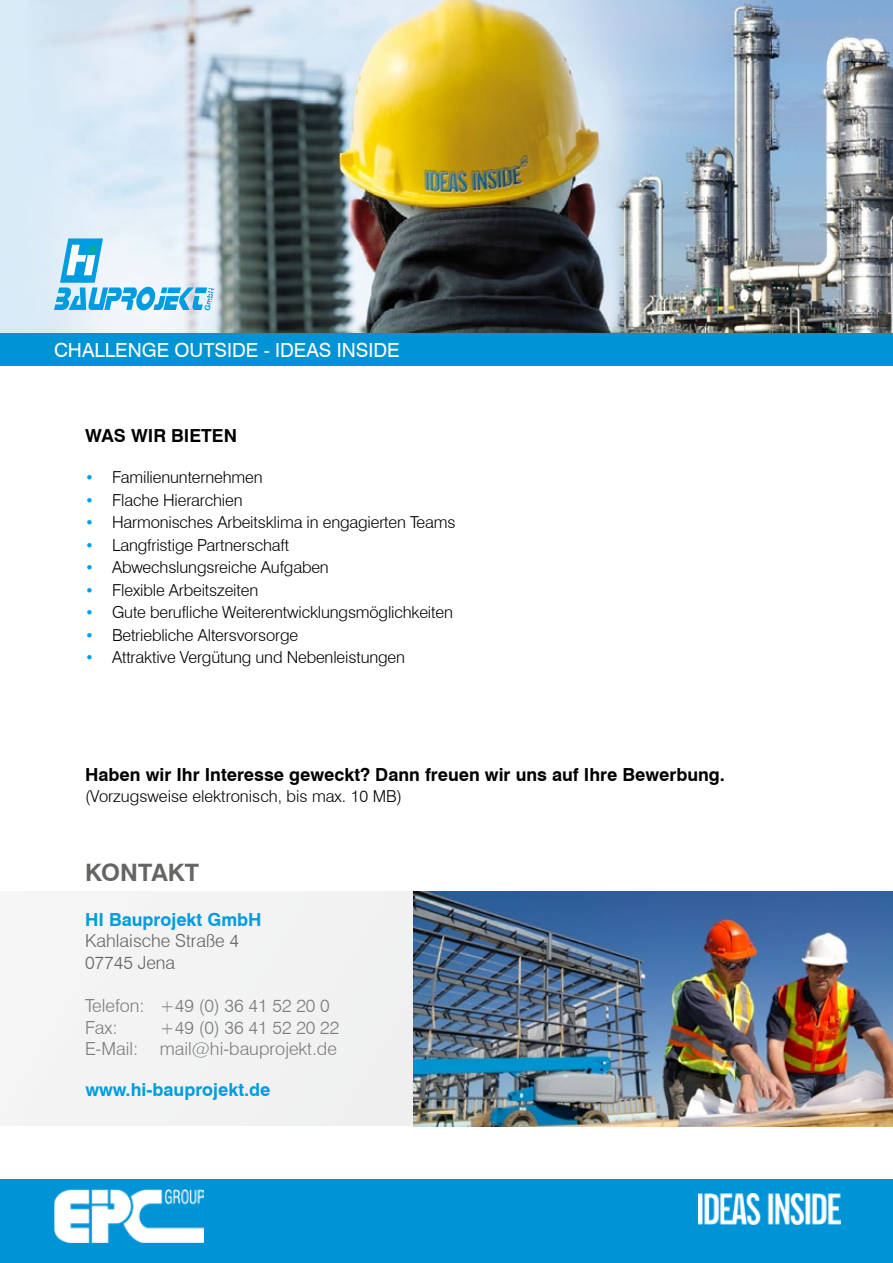
<style>
.page{position:relative;width:893px;height:1263px;background:#fff}
.page>*{position:absolute;margin:0;border:0;box-sizing:border-box;transform-origin:0 0}
.t1{font:700 24px "Swiss 721 BT";color:#656563}
.t2{font:19.5px "Swiss 721 BT";color:#fff}
.t3{font:700 18px "Swiss 721 BT";color:#000}
.t4{font:300 18px/21.6px "Swiss 721 BT";color:#7c7b7b}
.t5{font:700 18px "Swiss 721 BT";color:#009ce1}
.t6{font:300 18px/21.6px "Swiss 721 BT";color:#646363}
.t7{font:300 16.5px "Swiss 721 BT";letter-spacing:-.01em;color:#000}
.s1{font-size:15px;color:#009ce1}
</style>
<div class="page">
<div style="left:0;top:1179px;width:893px;height:84px;background:#0094d6"></div>
<div style="left:0;top:222px;width:893px;height:144px;background:#0094d6"></div>
<div style="left:0;top:891px;width:893px;height:234px;background:#f3f3f3"></div>
<img style="left:413px;top:891px;width:480px;height:235px">
<img style="left:0;top:0;width:893px;height:333px">
<img style="left:699px;top:1194px;width:141px;height:31px">
<svg style="left:54px;top:238px;width:160px;height:72px"></svg>
<img style="left:54px;top:1189px;width:149px;height:53px">
<p class="t2" style="left:54px;top:338px;width:347px">CHALLENGE OUTSIDE - IDEAS INSIDE</p>
<p class="t3" style="left:85px;top:425px;width:154px">WAS WIR BIETEN</p>
<p class="t7" style="left:85px;top:467px;width:179px"><span class="s1">•</span> Familienunternehmen</p>
<p class="t7" style="left:85px;top:490px;width:159px"><span class="s1">•</span> Flache Hierarchien</p>
<p class="t7" style="left:85px;top:512px;width:372px"><span class="s1">•</span> Harmonisches Arbeitsklima in engagierten Teams</p>
<p class="t7" style="left:85px;top:535px;width:206px"><span class="s1">•</span> Langfristige Partnerschaft</p>
<p class="t7" style="left:85px;top:557px;width:245px"><span class="s1">•</span> Abwechslungsreiche Aufgaben</p>
<p class="t7" style="left:85px;top:580px;width:175px"><span class="s1">•</span> Flexible Arbeitszeiten</p>
<p class="t7" style="left:85px;top:602px;width:369px"><span class="s1">•</span> Gute berufliche Weiterentwicklungsmöglichkeiten</p>
<p class="t7" style="left:85px;top:625px;width:215px"><span class="s1">•</span> Betriebliche Altersvorsorge</p>
<p class="t7" style="left:85px;top:647px;width:321px"><span class="s1">•</span> Attraktive Vergütung und Nebenleistungen</p>
<p class="t3" style="left:85px;top:763px;width:641px">Haben wir Ihr Interesse geweckt? Dann freuen wir uns auf Ihre Bewerbung.</p>
<p class="t7" style="left:85px;top:786px;width:318px">(Vorzugsweise elektronisch, bis max. 10 MB)</p>
<h1 class="t1" style="left:85px;top:858px;width:115px">KONTAKT</h1>
<p class="t5" style="left:85px;top:908px;width:178px">HI Bauprojekt GmbH</p>
<p class="t6" style="left:85px;top:930px;width:156px">Kahlaische Straße 4<br>07745 Jena</p>
<p class="t4" style="left:85px;top:995px;width:61px">Telefon:<br>Fax:<br>E-Mail:</p>
<p class="t4" style="left:160px;top:995px;width:181px">+49 (0) 36 41 52 20 0 +49 (0) 36 41 52 20 22 mail@hi-bauprojekt.de</p>
<p class="t5" style="left:85px;top:1079px;width:187px">www.hi-bauprojekt.de</p>
</div>
